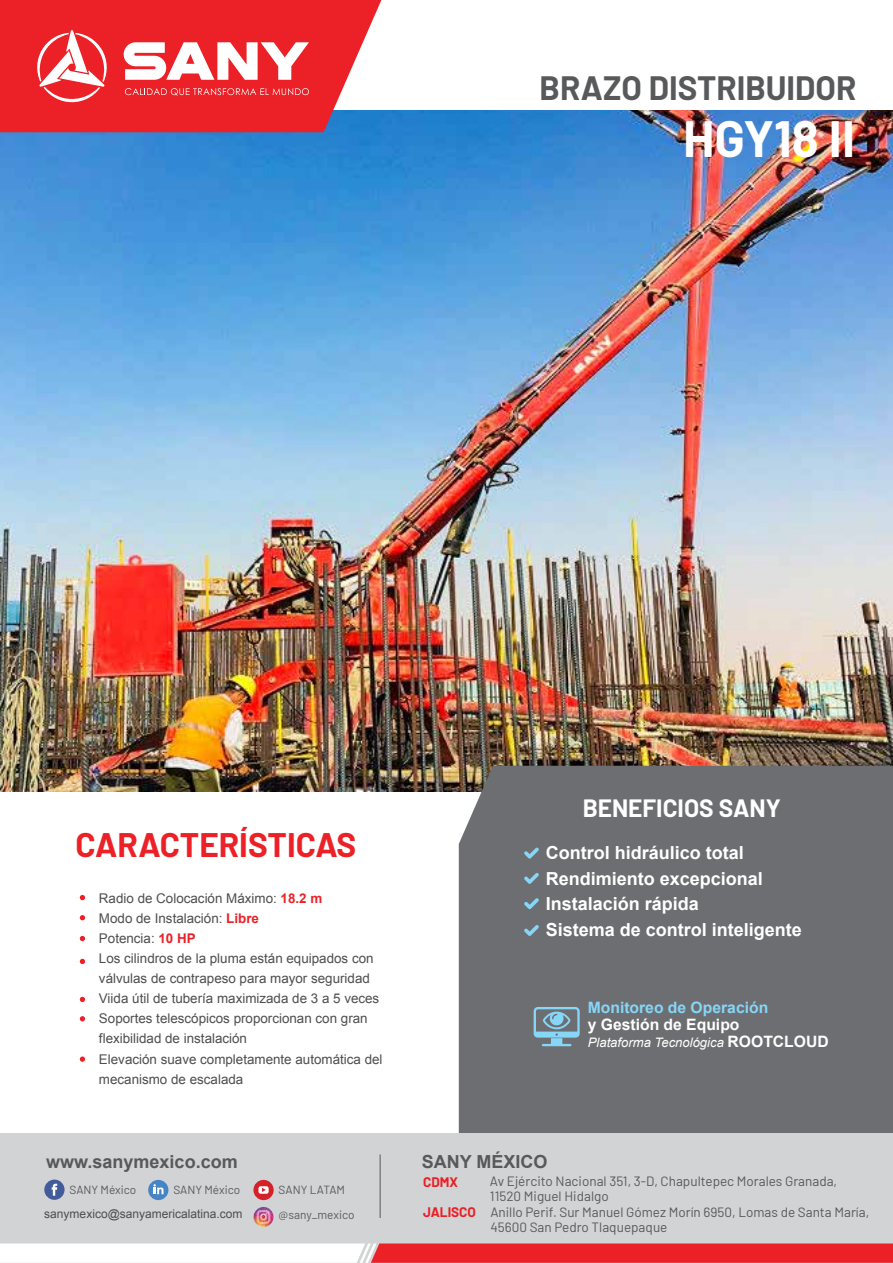
<style>
.page{position:relative;width:893px;height:1263px;background:#fff}
.page>*{position:absolute;margin:0;border:0;box-sizing:border-box;transform-origin:0 0}
.t1{font:700 49.8px "Barlow";color:#fff}
.t2{font:700 33.3px "Barlow";color:#eb2127}
.t3{font:700 33px "Barlow";color:#58595b}
.t4{font:700 24.45px "Barlow";color:#fff}
.t5{font:700 18px/25.5px "Arial";color:#fff}
.t6{font:700 18px "Arial";color:#58595b}
.t7{font:700 15.75px "Arial";color:#86d6f7}
.t8{font:700 15.75px "Arial";color:#fff}
.t9{font:13.5px/14.7px "Barlow";color:#58595b}
.t10{font:700 13.5px "Barlow";color:#ed1d24}
.t11{font:13.35px/20.1px "Arial";color:#4e4e4e}
.t12{font:italic 13.05px "Arial";color:#fff}
.t13{font:12px "Arial";color:#4e4e4e}
.t14{font:11.85px "Barlow";color:#58595b}
.t15{font:11.85px "Barlow";color:#595a5c}
.s1{font-weight:700;color:#eb2127}
.s2{font-weight:700;font-style:normal;font-size:15.75px}
.s3{font-weight:700;color:#ed1d24}
</style>
<div class="page">
<img style="left:0;top:111px;width:893px;height:681px">
<div style="left:459px;top:766px;width:434px;height:368px;background:#6d6e71"></div>
<svg style="left:0;top:0;width:381px;height:132px;background:#e6333b"></svg>
<svg style="left:36px;top:30px;width:72px;height:72px"></svg>
<svg style="left:124px;top:42px;width:185px;height:38px"></svg>
<svg style="left:125px;top:88px;width:184px;height:8px"></svg>
<svg style="left:80px;top:895px;width:5px;height:5px"></svg>
<svg style="left:80px;top:915px;width:5px;height:5px"></svg>
<svg style="left:80px;top:936px;width:5px;height:5px"></svg>
<svg style="left:80px;top:959px;width:5px;height:5px"></svg>
<svg style="left:80px;top:997px;width:5px;height:5px"></svg>
<svg style="left:80px;top:1016px;width:5px;height:5px"></svg>
<svg style="left:80px;top:1056px;width:5px;height:6px"></svg>
<svg style="left:534px;top:1007px;width:46px;height:39px;background:#789eaf"></svg>
<svg style="left:524px;top:847px;width:15px;height:11px"></svg>
<svg style="left:524px;top:872px;width:15px;height:12px"></svg>
<svg style="left:524px;top:898px;width:15px;height:11px"></svg>
<svg style="left:524px;top:924px;width:15px;height:12px"></svg>
<div style="left:0;top:1134px;width:893px;height:129px;background:#d1d3d4"></div>
<svg style="left:0;top:1243px;width:893px;height:20px;background:#f18084"></svg>
<hr style="left:380px;top:1154px;width:1px;height:64px;background:#58595b">
<div style="left:253px;top:1180px;width:21px;height:20px;background:#d52229;border-radius:50%"></div>
<div style="left:258px;top:1186px;width:11px;height:8px;background:#fff;border-radius:2px"></div>
<svg style="left:262px;top:1188px;width:4px;height:4px"></svg>
<div style="left:148px;top:1180px;width:20px;height:20px;background:#4685c5;border-radius:50%"></div>
<svg style="left:153px;top:1184px;width:11px;height:10px"></svg>
<div style="left:44px;top:1179px;width:21px;height:21px;background:#425b9b;border-radius:50%"></div>
<svg style="left:52px;top:1184px;width:5px;height:12px"></svg>
<img style="left:253px;top:1207px;width:21px;height:20px;border-radius:10px">
<h3 class="t3" style="left:540px;top:64px;width:318px">BRAZO DISTRIBUIDOR</h3>
<h1 class="t1" style="left:683px;top:102px;width:174px">HGY18 II</h1>
<h2 class="t2" style="left:75px;top:820px;width:282px">CARACTERÍSTICAS</h2>
<p class="t11" style="left:99px;top:888px;width:285px">Radio de Colocación Máximo: <span class="s1">18.2 m<br></span>Modo de Instalación: <span class="s1">Libre<br></span>Potencia: <span class="s1">10 HP<br></span>Los cilindros de la pluma están equipados con válvulas de contrapeso para mayor seguridad Viida útil de tubería maximizada de 3 a 5 veces Soportes telescópicos proporcionan con gran flexibilidad de instalación<br>Elevación suave completamente automática del mecanismo de escalada</p>
<h3 class="t6" style="left:46px;top:1149px;width:193px">www.sanymexico.com</h3>
<p class="t14" style="left:69px;top:1181px;width:68px">SANY México</p>
<p class="t14" style="left:173px;top:1181px;width:68px">SANY México</p>
<p class="t14" style="left:279px;top:1181px;width:68px">SANY LATAM</p>
<p class="t13" style="left:44px;top:1206px;width:200px">sanymexico@sanyamericalatina.com</p>
<p class="t15" style="left:279px;top:1206px;width:77px">@sany_mexico</p>
<h3 class="t4" style="left:583px;top:790px;width:200px">BENEFICIOS SANY</h3>
<h3 class="t5" style="left:546px;top:841px;width:258px">Control hidráulico total<br>Rendimiento excepcional<br>Instalación rápida<br>Sistema de control inteligente</h3>
<p class="t7" style="left:588px;top:997px;width:182px">Monitoreo de Operación</p>
<p class="t8" style="left:588px;top:1014px;width:153px">y Gestión de Equipo</p>
<p class="t12" style="left:588px;top:1034px;width:242px">Plataforma Tecnológica <span class="s2">ROOTCLOUD</span></p>
<h3 class="t6" style="left:422px;top:1149px;width:127px">SANY MÉXICO</h3>
<p class="t9" style="left:490px;top:1173px;width:349px">Av Ejército Nacional 351, 3-D, Chapultepec Morales Granada,<br>11520 Miguel Hidalgo</p>
<p class="t10" style="left:423px;top:1172px;width:36px">CDMX</p>
<p class="t9" style="left:490px;top:1204px;width:380px;text-indent:-67px"><span class="s3">JALISCO</span> Anillo Perif. Sur Manuel Gómez Morín 6950, Lomas de Santa María,<br>45600 San Pedro Tlaquepaque</p>
</div>
